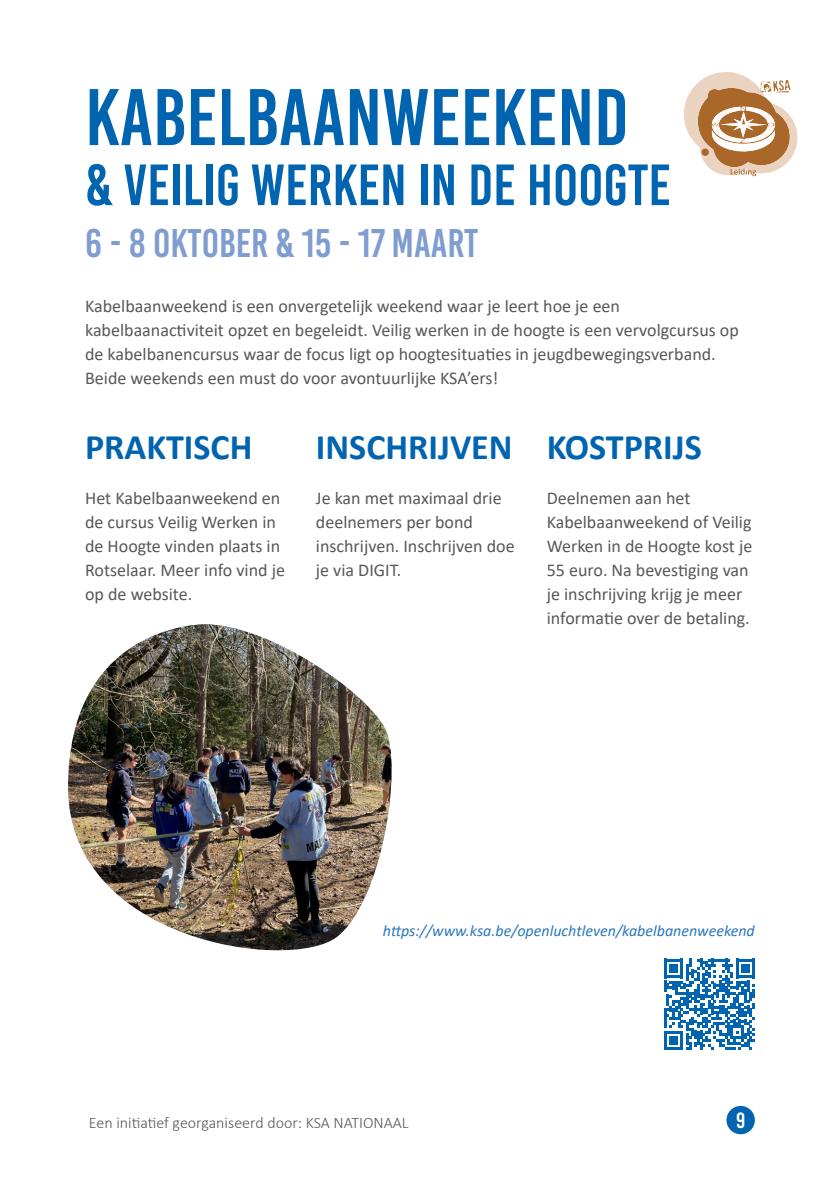
<style>
.page{position:relative;width:840px;height:1191px;background:#fff}
.page>*{position:absolute;margin:0;border:0;box-sizing:border-box;transform-origin:0 0}
.t1{font:80px "Bebas Kai";color:#0164b0}
.t2{font:58px "Bebas Kai";color:#0164b0}
.t3{font:40px "Bebas Kai";color:#7f9dd0}
.t4{font:700 36px "Calibri";color:#0164b0}
.t5{font:22px "Bebas Kai";color:#fff}
.t6{font:18px/24px "Calibri";color:#57585a}
.t7{font:italic 16px "Calibri";color:#2d77bc}
.t8{font:300 16px "Calibri";color:#57585a}
</style>
<div class="page">
<div style="left:726px;top:1106px;width:28px;height:28px;background:#0164b0;border-radius:50%"></div>
<svg style="left:664px;top:958px;width:90px;height:92px"></svg>
<svg style="left:684px;top:72px;width:113px;height:104px"></svg>
<img style="left:68px;top:624px;width:323px;height:327px">
<p class="t1" style="left:85px;top:74px;width:544px">KABELBAANWEEKEND</p>
<p class="t2" style="left:85px;top:154px;width:587px">&amp; VEILIG WERKEN IN DE HOOGTE</p>
<p class="t3" style="left:85px;top:222px;width:394px">6 - 8 OKTOBER &amp; 15 - 17 MAART</p>
<p class="t6" style="left:85px;top:294px;width:655px">Kabelbaanweekend is een onvergetelijk weekend waar je leert hoe je een kabelbaanactiviteit opzet en begeleidt. Veilig werken in de hoogte is een vervolgcursus op de kabelbanencursus waar de focus ligt op hoogtesituaties in jeugdbewegingsverband.</p>
<p class="t6" style="left:85px;top:366px;width:414px">Beide weekends een must do voor avontuurlijke KSA’ers!</p>
<p class="t4" style="left:85px;top:422px;width:169px">PRAKTISCH</p>
<p class="t4" style="left:316px;top:422px;width:198px">INSCHRIJVEN</p>
<p class="t4" style="left:546px;top:422px;width:156px">KOSTPRIJS</p>
<p class="t6" style="left:85px;top:486px;width:201px">Het Kabelbaanweekend en de cursus Veilig Werken in de Hoogte vinden plaats in<br>Rotselaar. Meer info vind je op de website.</p>
<p class="t6" style="left:316px;top:486px;width:200px">Je kan met maximaal drie deelnemers per bond inschrijven. Inschrijven doe je via DIGIT.</p>
<p class="t6" style="left:546px;top:486px;width:207px">Deelnemen aan het<br>Kabelbaanweekend of Veilig<br>Werken in de Hoogte kost je<br>55 euro. Na bevestiging van je inschrijving krijg je meer informatie over de betaling.</p>
<p class="t7" style="left:382px;top:920px;width:373px">https://www.ksa.be/openluchtleven/kabelbanenweekend</p>
<p class="t8" style="left:89px;top:1113px;width:321px">Een initiatief georganiseerd door: KSA NATIONAAL</p>
<p class="t5" style="left:735px;top:1108px;width:11px">9</p>
</div>
